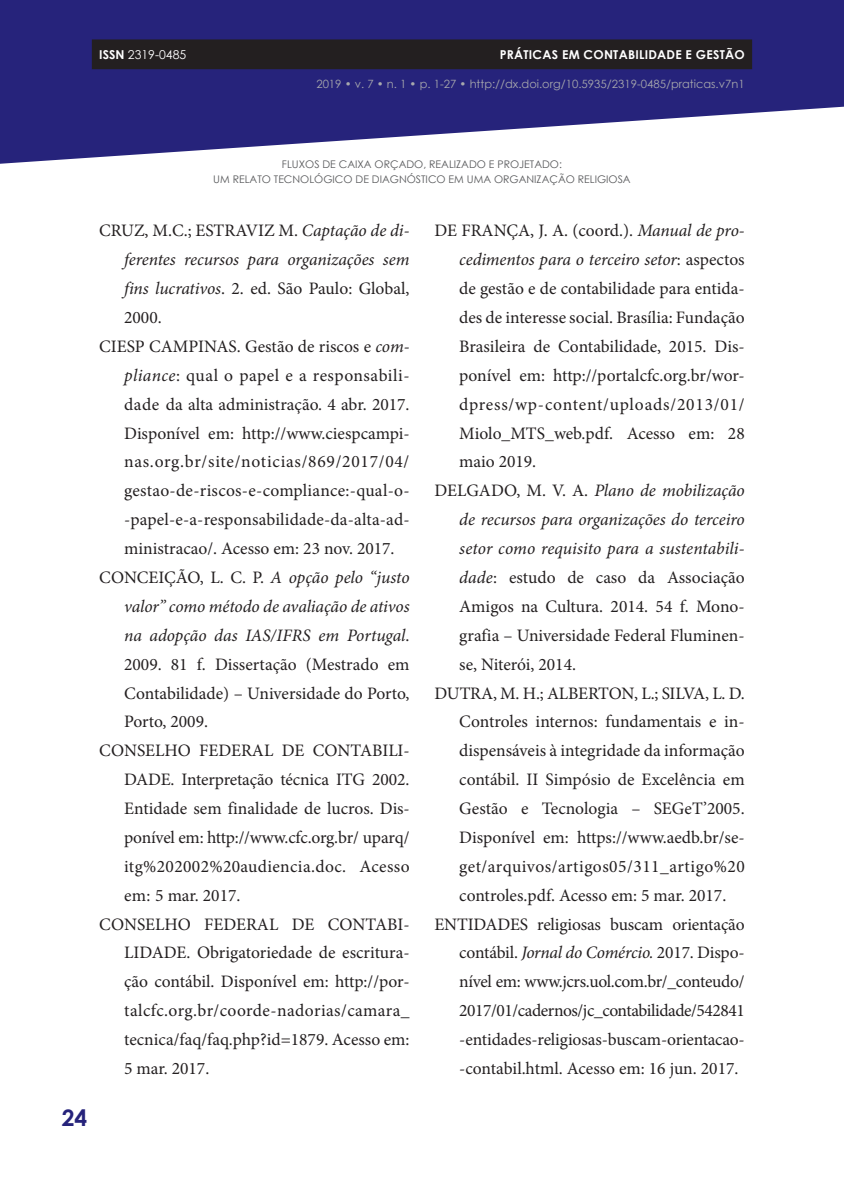
<style>
.page{position:relative;width:844px;height:1191px;background:#fff}
.page>*{position:absolute;margin:0;border:0;box-sizing:border-box;transform-origin:0 0}
.t1{font:700 22.75px "Century Gothic";color:#26237b}
.t2{font:17.5px "Minion Pro";color:#231f20}
.t3{font:italic 17.5px "Minion Pro";letter-spacing:-.005em;color:#231f20}
.t4{font:17.5px "Minion Pro";letter-spacing:.03em;color:#231f20}
.t5{font:17.5px "Minion Pro";letter-spacing:-.025em;color:#231f20}
.t6{font:17.5px "Minion Pro";letter-spacing:-.02em;color:#231f20}
.t7{font:17.5px "Minion Pro";letter-spacing:.04em;color:#231f20}
.t8{font:17.5px "Minion Pro";letter-spacing:.025em;color:#231f20}
.t9{font:17.5px "Minion Pro";letter-spacing:.045em;color:#231f20}
.t10{font:17.5px "Minion Pro";letter-spacing:.02em;color:#231f20}
.t11{font:700 12.25px "Century Gothic";letter-spacing:.02em;color:#fff}
.t12{font:12.25px "Century Gothic";color:#fff}
.t13{font:11.38px "Century Gothic";color:#a8a9ad}
.t14{font:10.5px/15.8px "Century Gothic";color:#57585a;text-align:center}
.s1{font-weight:700}
.s2{font-style:italic}
.s3{font-style:normal}
</style>
<div class="page">
<svg style="left:0;top:0;width:843px;height:164px;fill:#26237b"></svg>
<div style="left:92px;top:39px;width:660px;height:30px;background:#231f20"></div>
<p class="t12" style="left:99px;top:46px;width:88px"><span class="s1">ISSN</span> 2319-0485</p>
<p class="t11" style="left:499px;top:45px;width:246px">PRÁTICAS EM CONTABILIDADE E GESTÃO</p>
<p class="t13" style="left:316px;top:76px;width:429px">2019 • v. 7 • n. 1 • p. 1-27 • http://dx.doi.org/10.5935/2319-0485/praticas.v7n1</p>
<h1 class="t1" style="left:62px;top:1100px;width:27px">24</h1>
<p class="t14" style="left:213px;top:156px;width:419px">FLUXOS DE CAIXA ORÇADO, REALIZADO E PROJETADO:<br>UM RELATO TECNOLÓGICO DE DIAGNÓSTICO EM UMA ORGANIZAÇÃO RELIGIOSA</p>
<p class="t2" style="left:99px;top:219px;width:312px">CRUZ, M.C.; ESTRAVIZ M. <span class="s2">Captação de di-</span></p>
<p class="t3" style="left:124px;top:248px;width:287px">ferentes recursos para organizações sem</p>
<p class="t2" style="left:124px;top:277px;width:287px"><span class="s2">fins lucrativos</span>. 2. ed. São Paulo: Global,</p>
<p class="t2" style="left:124px;top:306px;width:39px">2000.</p>
<p class="t2" style="left:99px;top:334px;width:312px">CIESP CAMPINAS. Gestão de riscos e <span class="s2">com-</span></p>
<p class="t4" style="left:124px;top:363px;width:287px"><span class="s2">pliance</span>: qual o papel e a responsabili-</p>
<p class="t2" style="left:124px;top:392px;width:287px">dade da alta administração. 4 abr. 2017.</p>
<p class="t2" style="left:124px;top:421px;width:287px">Disponível em: http://www.ciespcampi-</p>
<p class="t7" style="left:124px;top:450px;width:287px">nas.org.br/site/noticias/869/2017/04/</p>
<p class="t2" style="left:124px;top:479px;width:287px">gestao-de-riscos-e-compliance:-qual-o-</p>
<p class="t2" style="left:124px;top:508px;width:287px">-papel-e-a-responsabilidade-da-alta-ad-</p>
<p class="t2" style="left:124px;top:537px;width:272px">ministracao/. Acesso em: 23 nov. 2017.</p>
<p class="t2" style="left:99px;top:565px;width:312px">CONCEIÇÃO, L. C. P. <span class="s2">A opção pelo “justo</span></p>
<p class="t3" style="left:124px;top:594px;width:287px">valor” como método de avaliação de ativos</p>
<p class="t3" style="left:124px;top:623px;width:287px">na adopção das IAS/IFRS em Portugal<span class="s3">.</span></p>
<p class="t2" style="left:124px;top:652px;width:287px">2009. 81 f. Dissertação (Mestrado em</p>
<p class="t2" style="left:124px;top:681px;width:287px">Contabilidade) – Universidade do Porto,</p>
<p class="t2" style="left:124px;top:710px;width:85px">Porto, 2009.</p>
<p class="t2" style="left:99px;top:739px;width:312px">CONSELHO FEDERAL DE CONTABILI-</p>
<p class="t2" style="left:124px;top:768px;width:287px">DADE. Interpretação técnica ITG 2002.</p>
<p class="t2" style="left:124px;top:796px;width:287px">Entidade sem finalidade de lucros. Dis-</p>
<p class="t2" style="left:124px;top:825px;width:287px">ponível em: http://www.cfc.org.br/ uparq/</p>
<p class="t10" style="left:124px;top:854px;width:287px">itg%202002%20audiencia.doc. Acesso</p>
<p class="t2" style="left:124px;top:883px;width:118px">em: 5 mar. 2017.</p>
<p class="t2" style="left:99px;top:912px;width:312px">CONSELHO FEDERAL DE CONTABI-</p>
<p class="t2" style="left:124px;top:941px;width:287px">LIDADE. Obrigatoriedade de escritura-</p>
<p class="t2" style="left:124px;top:970px;width:287px">ção contábil. Disponível em: http://por-</p>
<p class="t8" style="left:124px;top:999px;width:287px">talcfc.org.br/coorde-nadorias/camara_</p>
<p class="t2" style="left:124px;top:1027px;width:287px">tecnica/faq/faq.php?id=1879. Acesso em:</p>
<p class="t2" style="left:124px;top:1056px;width:87px">5 mar. 2017.</p>
<p class="t2" style="left:434px;top:219px;width:312px">DE FRANÇA, J. A. (coord.). <span class="s2">Manual de pro-</span></p>
<p class="t3" style="left:459px;top:248px;width:287px">cedimentos para o terceiro setor<span class="s3">: aspectos</span></p>
<p class="t2" style="left:459px;top:277px;width:287px">de gestão e de contabilidade para entida-</p>
<p class="t2" style="left:459px;top:306px;width:287px">des de interesse social. Brasília: Fundação</p>
<p class="t2" style="left:459px;top:334px;width:287px">Brasileira de Contabilidade, 2015. Dis-</p>
<p class="t2" style="left:459px;top:363px;width:287px">ponível em: http://portalcfc.org.br/wor-</p>
<p class="t9" style="left:459px;top:392px;width:287px">dpress/wp-content/uploads/2013/01/</p>
<p class="t2" style="left:459px;top:421px;width:287px">Miolo_MTS_web.pdf. Acesso em: 28</p>
<p class="t2" style="left:459px;top:450px;width:78px">maio 2019.</p>
<p class="t3" style="left:434px;top:479px;width:312px"><span class="s3">DELGADO, M. V. A.</span> Plano de mobilização</p>
<p class="t3" style="left:459px;top:507px;width:287px">de recursos para organizações do terceiro</p>
<p class="t3" style="left:459px;top:536px;width:287px">setor como requisito para a sustentabili-</p>
<p class="t2" style="left:459px;top:565px;width:287px"><span class="s2">dade</span>: estudo de caso da Associação</p>
<p class="t2" style="left:459px;top:594px;width:287px">Amigos na Cultura. 2014. 54 f. Mono-</p>
<p class="t2" style="left:459px;top:623px;width:287px">grafia – Universidade Federal Fluminen-</p>
<p class="t2" style="left:459px;top:652px;width:118px">se, Niterói, 2014.</p>
<p class="t2" style="left:434px;top:681px;width:312px">DUTRA, M. H.; ALBERTON, L.; SILVA, L. D.</p>
<p class="t2" style="left:459px;top:710px;width:287px">Controles internos: fundamentais e in-</p>
<p class="t2" style="left:459px;top:739px;width:287px">dispensáveis à integridade da informação</p>
<p class="t2" style="left:459px;top:768px;width:287px">contábil. II Simpósio de Excelência em</p>
<p class="t2" style="left:459px;top:796px;width:287px">Gestão e Tecnologia – SEGeT’2005.</p>
<p class="t2" style="left:459px;top:825px;width:287px">Disponível em: https://www.aedb.br/se-</p>
<p class="t4" style="left:459px;top:854px;width:287px">get/arquivos/artigos05/311_artigo%20</p>
<p class="t2" style="left:459px;top:883px;width:268px">controles.pdf. Acesso em: 5 mar. 2017.</p>
<p class="t2" style="left:434px;top:912px;width:312px">ENTIDADES religiosas buscam orientação</p>
<p class="t2" style="left:459px;top:941px;width:287px">contábil. <span class="s2">Jornal do Comércio.</span> 2017. Dispo-</p>
<p class="t6" style="left:459px;top:970px;width:287px">nível em: www.jcrs.uol.com.br/_conteudo/</p>
<p class="t5" style="left:459px;top:999px;width:287px">2017/01/cadernos/jc_contabilidade/542841</p>
<p class="t2" style="left:459px;top:1027px;width:287px">-entidades-religiosas-buscam-orientacao-</p>
<p class="t2" style="left:459px;top:1056px;width:280px">-contabil.html. Acesso em: 16 jun. 2017.</p>
</div>
